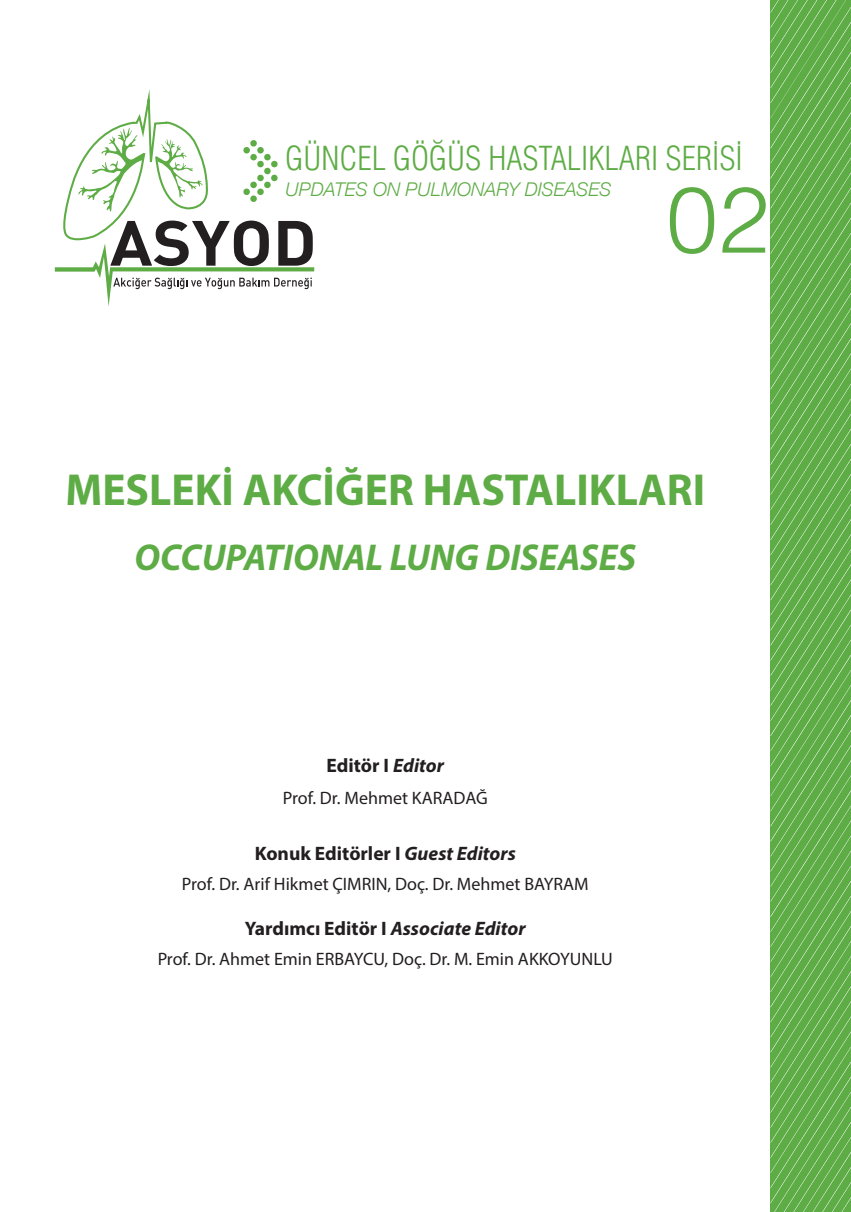
<style>
.page{position:relative;width:851px;height:1212px;background:#fff}
.page>*{position:absolute;margin:0;border:0;box-sizing:border-box;transform-origin:0 0}
.t1{font:92.85px "Helvetica Light Normal Tr";color:#5eac45}
.t2{font:700 45px "Myriad Pro";color:#5eac45}
.t3{font:italic 700 37.5px "Myriad Pro";color:#5eac45}
.t4{font:32.25px "Helvetica Condensed Light Tr";color:#5eac45}
.t5{font:700 19.5px "Myriad Pro";color:#231f20}
.t6{font:italic 300 18.9px "Helvetica Neue";color:#5eac45}
.t7{font:18px "Myriad Pro";color:#231f20}
.s1{font-style:italic}
</style>
<div class="page">
<svg style="left:770px;top:0;width:80px;height:1212px;background:#66b04f"></svg>
<svg style="left:55px;top:89px;width:259px;height:217px"></svg>
<h3 class="t4" style="left:285px;top:140px;width:458px">GÜNCEL GÖĞÜS HASTALIKLARI SERİSİ</h3>
<p class="t6" style="left:285px;top:174px;width:327px">UPDATES ON PULMONARY DISEASES</p>
<h1 class="t1" style="left:666px;top:162px;width:105px">02</h1>
<h2 class="t2" style="left:65px;top:460px;width:641px">MESLEKİ AKCİĞER HASTALIKLARI</h2>
<h3 class="t3" style="left:134px;top:533px;width:503px">OCCUPATIONAL LUNG DISEASES</h3>
<p class="t5" style="left:326px;top:753px;width:119px">Editör I <span class="s1">Editor</span></p>
<p class="t7" style="left:283px;top:787px;width:206px">Prof. Dr. Mehmet KARADAĞ</p>
<p class="t5" style="left:255px;top:840px;width:262px">Konuk Editörler I <span class="s1">Guest Editors</span></p>
<p class="t7" style="left:182px;top:872px;width:408px">Prof. Dr. Arif Hikmet ÇIMRIN, Doç. Dr. Mehmet BAYRAM</p>
<p class="t5" style="left:245px;top:915px;width:282px">Yardımcı Editör I <span class="s1">Associate Editor</span></p>
<p class="t7" style="left:158px;top:947px;width:456px">Prof. Dr. Ahmet Emin ERBAYCU, Doç. Dr. M. Emin AKKOYUNLU</p>
</div>
